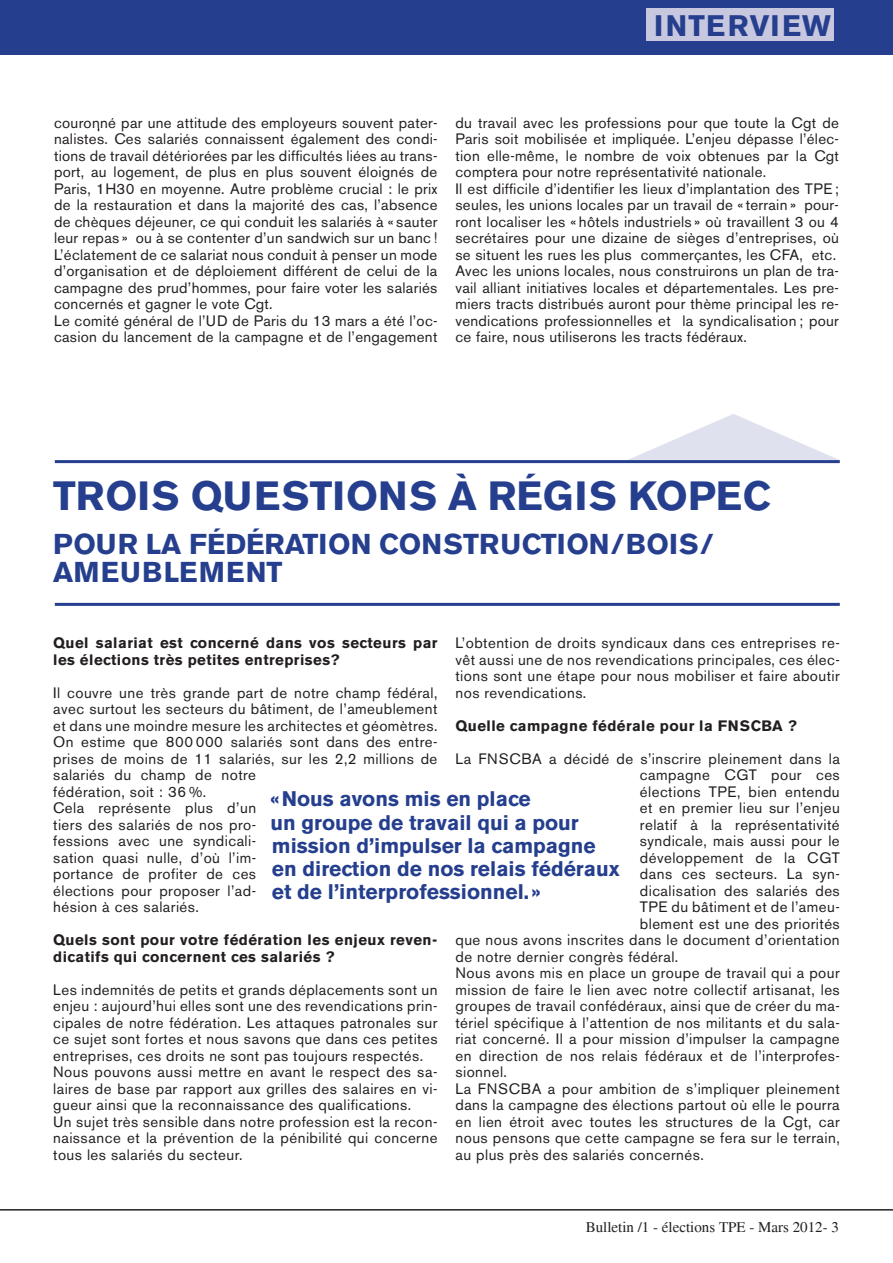
<style>
.page{position:relative;width:893px;height:1263px;background:#fff}
.page>*{position:absolute;margin:0;border:0;box-sizing:border-box;transform-origin:0 0}
.t1{font:700 40.5px "Akzidenz Grotesk BE";letter-spacing:.01em;color:#253f8e}
.t2{font:700 29.4px "Akzidenz Grotesk BE";color:#253f8e}
.t3{font:700 28.5px "Akzidenz Grotesk BE";letter-spacing:.125em;color:#253f8e}
.t4{font:700 28.5px "Akzidenz Grotesk BE";letter-spacing:.02em;color:#253f8e}
.t5{font:700 28.5px "Akzidenz Grotesk BE";letter-spacing:.04em;color:#253f8e}
.t6{font:700 21px/23.1px "Akzidenz Grotesk BE";color:#253f8e}
.t7{font:15px/16.5px "Akzidenz Grotesk BE";letter-spacing:.03em;color:#231f20}
.t8{font:700 15px/16.5px "Akzidenz Grotesk BE";letter-spacing:.03em;color:#231f20}
.t9{font:15px "Times";color:#231f20}
</style>
<div class="page">
<hr style="left:0;top:1209px;width:893px;height:1px;background:#231f20">
<svg style="left:628px;top:414px;width:211px;height:46px"></svg>
<hr style="left:55px;top:460px;width:785px;height:3px;background:#253f8e">
<hr style="left:55px;top:603px;width:785px;height:3px;background:#253f8e">
<div style="left:0;top:0;width:893px;height:54px;background:#253f8e"></div>
<div style="left:647px;top:9px;width:187px;height:32px;background:#c7c7e0"></div>
<h2 class="t2" style="left:654px;top:9px;width:55px">Inter</h2>
<h2 class="t2" style="left:750px;top:9px;width:83px">view</h2>
<p class="t7" style="left:54px;top:114px;width:385px">couronné par une attitude des employeurs souvent pater&shy;nalistes. Ces salariés connaissent également des condi&shy;tions de travail détériorées par les difficultés liées au trans&shy;port, au logement, de plus en plus souvent éloignés de Paris, 1H30 en moyenne. Autre problème crucial : le prix de la restauration et dans la majorité des cas, l’absence de chèques déjeuner, ce qui conduit les salariés à « sauter leur repas » ou à se contenter d’un sandwich sur un banc !<br>L’éclatement de ce salariat nous conduit à penser un mode d’organisation et de déploiement différent de celui de la campagne des prud’hommes, pour faire voter les salariés concernés et gagner le vote Cgt.<br>Le comité général de l’UD de Paris du 13 mars a été l’oc&shy;casion du lancement de la campagne et de l’engagement</p>
<p class="t7" style="left:455px;top:114px;width:385px">du travail avec les professions pour que toute la Cgt de Paris soit mobilisée et impliquée. L’enjeu dépasse l’élec&shy;tion elle-même, le nombre de voix obtenues par la Cgt comptera pour notre représentativité nationale.<br>Il est difficile d’identifier les lieux d’implantation des TPE ; seules, les unions locales par un travail de «terrain » pour&shy;ront localiser les « hôtels industriels » où travaillent 3 ou 4 secrétaires pour une dizaine de sièges d’entreprises, où se situent les rues les plus commerçantes, les CFA, etc.<br>Avec les unions locales, nous construirons un plan de tra&shy;vail alliant initiatives locales et départementales. Les pre&shy;miers tracts distribués auront pour thème principal les re&shy;vendications professionnelles et la syndicalisation ; pour ce faire, nous utiliserons les tracts fédéraux.</p>
<h1 class="t1" style="left:53px;top:473px;width:719px">Trois questi ons à Régi s KOPEC</h1>
<h3 class="t3" style="left:53px;top:527px;width:368px">pour la fédérati on CONS</h3>
<h3 class="t4" style="left:463px;top:527px;width:252px">TRUCTION/BOIS/</h3>
<h3 class="t5" style="left:53px;top:556px;width:231px">AM EUBLEMENT</h3>
<p class="t8" style="left:53px;top:635px;width:386px">Quel salariat est concerné dans vos secteurs par les élections très petites entreprises?</p>
<p class="t7" style="left:53px;top:684px;width:386px">Il couvre une très grande part de notre champ fédéral, avec surtout les secteurs du bâtiment, de l’ameublement et dans une moindre mesure les architectes et géomètres.<br>On estime que 800 000 salariés sont dans des entre&shy;prises de moins de 11 salariés, sur les 2,2 millions de salariés du champ de notre<br>fédération, soit : 36 %.<br>Cela représente plus d’un<br>tiers des salariés de nos pro-<br>fessions avec une syndicali-<br>sation quasi nulle, d’où l’im-<br>portance de profiter de ces<br>élections pour proposer l’ad-<br>hésion à ces salariés.</p>
<p class="t8" style="left:53px;top:932px;width:386px">Quels sont pour votre fédération les enjeux reven&shy;dicatifs qui concernent ces salariés ?</p>
<p class="t7" style="left:53px;top:981px;width:386px">Les indemnités de petits et grands déplacements sont un enjeu : aujourd’hui elles sont une des revendications prin&shy;cipales de notre fédération. Les attaques patronales sur ce sujet sont fortes et nous savons que dans ces petites entreprises, ces droits ne sont pas toujours respectés.<br>Nous pouvons aussi mettre en avant le respect des sa&shy;laires de base par rapport aux grilles des salaires en vi&shy;gueur ainsi que la reconnaissance des qualifications.<br>Un sujet très sensible dans notre profession est la recon&shy;naissance et la prévention de la pénibilité qui concerne tous les salariés du secteur.</p>
<p class="t7" style="left:455px;top:635px;width:386px;text-align:justify">L’obtention de droits syndicaux dans ces entreprises re&shy;vêt aussi une de nos revendications principales, ces élec&shy;tions sont une étape pour nous mobiliser et faire aboutir nos revendications.</p>
<p class="t8" style="left:455px;top:717px;width:314px">Quelle campagne fédérale pour la FNSCBA</p>
<p class="t8" style="left:788px;top:717px;width:11px">?</p>
<p class="t7" style="left:455px;top:750px;width:386px">La FNSCBA a décidé de s’inscrire pleinement dans la</p>
<p class="t7" style="left:640px;top:767px;width:201px">campagne CGT pour ces</p>
<p class="t7" style="left:640px;top:783px;width:201px">élections TPE, bien entendu</p>
<p class="t7" style="left:640px;top:800px;width:201px">et en premier lieu sur l’enjeu</p>
<p class="t7" style="left:640px;top:816px;width:201px">relatif à la représentativité</p>
<p class="t7" style="left:640px;top:833px;width:201px">syndicale, mais aussi pour le</p>
<p class="t7" style="left:640px;top:849px;width:201px">développement de la CGT</p>
<p class="t7" style="left:640px;top:866px;width:201px">dans ces secteurs. La syn-</p>
<p class="t7" style="left:640px;top:882px;width:201px">dicalisation des salariés des</p>
<p class="t7" style="left:640px;top:899px;width:201px">TPE du bâtiment et de l’ameu-</p>
<p class="t7" style="left:640px;top:915px;width:201px">blement est une des priorités</p>
<p class="t7" style="left:455px;top:932px;width:386px">que nous avons inscrites dans le document d’orientation</p>
<p class="t7" style="left:455px;top:948px;width:224px">de notre dernier congrès fédéral.</p>
<p class="t7" style="left:455px;top:965px;width:386px">Nous avons mis en place un groupe de travail qui a pour</p>
<p class="t7" style="left:455px;top:981px;width:386px">mission de faire le lien avec notre collectif artisanat, les</p>
<p class="t7" style="left:455px;top:998px;width:386px">groupes de travail confédéraux, ainsi que de créer du ma-</p>
<p class="t7" style="left:455px;top:1014px;width:386px">tériel spécifique à l’attention de nos militants et du sala-</p>
<p class="t7" style="left:455px;top:1031px;width:386px">riat concerné. Il a pour mission d’impulser la campagne</p>
<p class="t7" style="left:455px;top:1047px;width:386px">en direction de nos relais fédéraux et de l’interprofes-</p>
<p class="t7" style="left:455px;top:1064px;width:53px">sionnel.</p>
<p class="t7" style="left:455px;top:1080px;width:386px">La FNSCBA a pour ambition de s’impliquer pleinement</p>
<p class="t7" style="left:455px;top:1097px;width:386px">dans la campagne des élections partout où elle le pourra</p>
<p class="t7" style="left:455px;top:1113px;width:386px">en lien étroit avec toutes les structures de la Cgt, car</p>
<p class="t7" style="left:455px;top:1130px;width:386px">nous pensons que cette campagne se fera sur le terrain,</p>
<p class="t7" style="left:455px;top:1146px;width:250px">au plus près des salariés concernés.</p>
<h3 class="t6" style="left:270px;top:788px;width:351px">« Nous avons mis en place<br>un groupe de travail qui a pour mission d’impulser la campagne en direction de nos relais fédéraux et de l’interprofessionnel. »</h3>
<p class="t9" style="left:586px;top:1218px;width:255px">Bulletin /1 - élections TPE - Mars 2012- 3</p>
</div>
